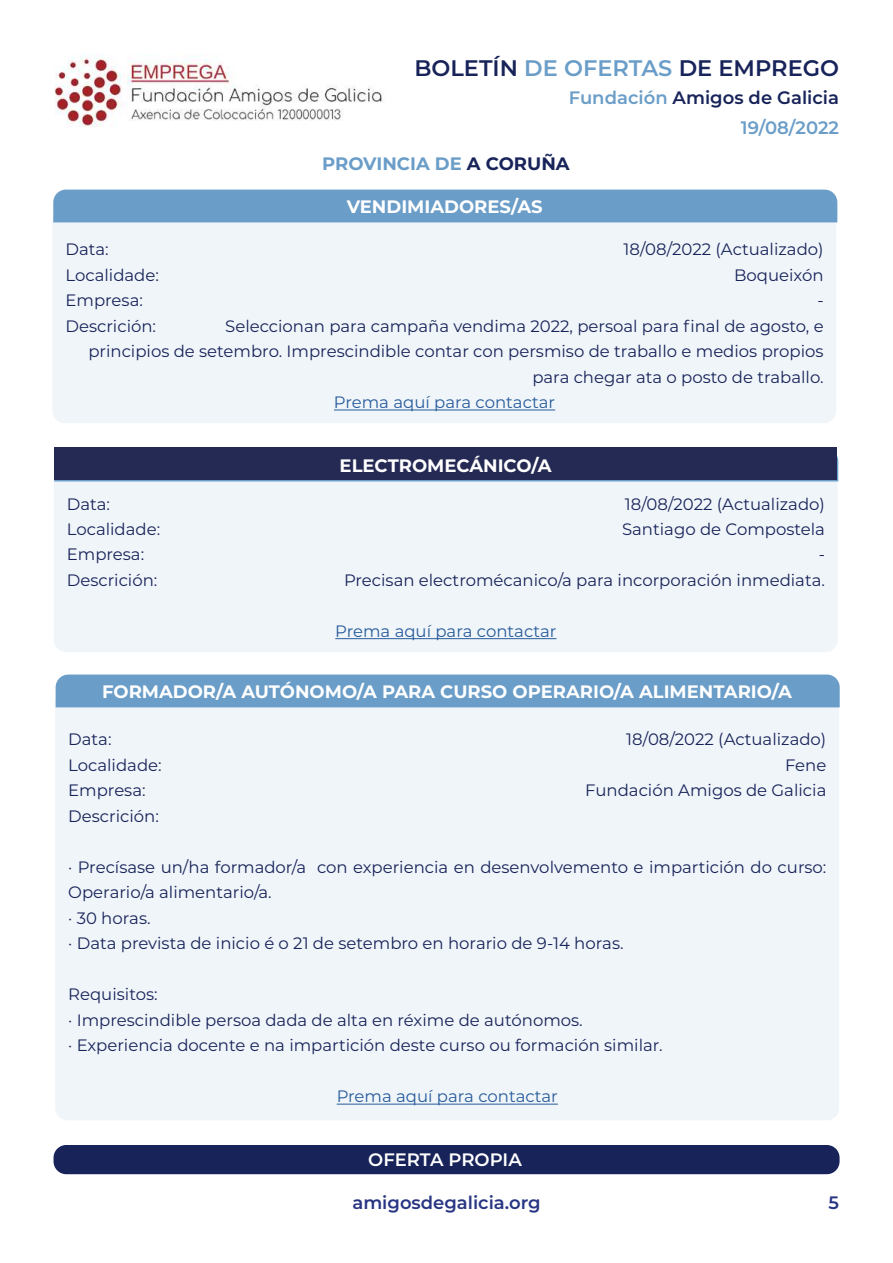
<style>
.page{position:relative;width:893px;height:1263px;background:#fff}
.page>*{position:absolute;margin:0;border:0;box-sizing:border-box;transform-origin:0 0}
.t1{font:600 22.5px "Montserrat";color:#172359}
.t2{font:700 18px "Montserrat";color:#fff}
.t3{font:600 18px/30.3px "Montserrat";color:#6a9dc8;text-align:right}
.t4{font:600 18px "Montserrat";color:#283583}
.t5{font:700 18px "Montserrat";color:#6a9dc8}
.t6{font:600 18px "Montserrat";color:#fff}
.t7{font:16.5px/25.5px "Montserrat";color:#172359}
.t8{font:16.5px "Montserrat";color:#275b9b}
.s1{color:#6a9dc8}
.s2{color:#172359}
</style>
<div class="page">
<img style="left:55px;top:54px;width:327px;height:73px">
<div style="left:54px;top:1145px;width:785px;height:29px;background:#172359;border-radius:13px"></div>
<div style="left:53px;top:222px;width:783px;height:201px;background:#f0f5f9"></div>
<div style="left:53px;top:190px;width:784px;height:32px;background:#6a9dc8"></div>
<hr style="left:334px;top:410px;width:221px;height:1px;background:#275b9b">
<div style="left:54px;top:481px;width:784px;height:171px;background:#f0f5f9"></div>
<svg style="left:54px;top:456px;width:784px;height:25px"></svg>
<div style="left:54px;top:447px;width:783px;height:33px;background:#242a54"></div>
<hr style="left:335px;top:638px;width:221px;height:1px;background:#275b9b">
<div style="left:55px;top:699px;width:784px;height:421px;background:#f0f5f9"></div>
<div style="left:56px;top:674px;width:784px;height:33px;background:#6a9dc8"></div>
<hr style="left:337px;top:1104px;width:221px;height:1px;background:#275b9b">
<h1 class="t1" style="left:414px;top:52px;width:426px">BOLETÍN <span class="s1">DE OFERTAS</span> DE EMPREGO</h1>
<p class="t3" style="left:569px;top:81px;width:272px">Fundación <span class="s2">Amigos de Galicia<br></span>19/08/2022</p>
<p class="t5" style="left:322px;top:150px;width:249px">PROVINCIA DE <span class="s2">A CORUÑA</span></p>
<p class="t2" style="left:347px;top:194px;width:197px">VENDIMIADORES/AS</p>
<p class="t7" style="left:65px;top:236px;width:45px">Data:</p>
<p class="t7" style="left:624px;top:236px;width:202px">18/08/2022 (Actualizado)</p>
<p class="t7" style="left:65px;top:262px;width:95px">Localidade:</p>
<p class="t7" style="left:734px;top:262px;width:91px">Boqueixón</p>
<p class="t7" style="left:65px;top:287px;width:79px">Empresa:</p>
<p class="t7" style="left:817px;top:287px;width:8px">-</p>
<p class="t7" style="left:65px;top:313px;width:92px">Descrición:</p>
<p class="t7" style="left:88px;top:313px;width:737px;text-align:right">Seleccionan para campaña vendima 2022, persoal para final de agosto, e<br>principios de setembro. Imprescindible contar con persmiso de traballo e medios propios para chegar ata o posto de traballo.</p>
<p class="t8" style="left:334px;top:391px;width:223px">Prema aquí para contactar</p>
<p class="t2" style="left:340px;top:453px;width:213px">ELECTROMECÁNICO/A</p>
<p class="t7" style="left:67px;top:490px;width:45px">Data:</p>
<p class="t7" style="left:625px;top:490px;width:202px">18/08/2022 (Actualizado)</p>
<p class="t7" style="left:67px;top:516px;width:95px">Localidade:</p>
<p class="t7" style="left:622px;top:516px;width:204px">Santiago de Compostela</p>
<p class="t7" style="left:67px;top:541px;width:79px">Empresa:</p>
<p class="t7" style="left:819px;top:541px;width:8px">-</p>
<p class="t7" style="left:67px;top:567px;width:92px">Descrición:</p>
<p class="t7" style="left:344px;top:567px;width:482px">Precisan electromécanico/a para incorporación inmediata.</p>
<p class="t8" style="left:335px;top:620px;width:223px">Prema aquí para contactar</p>
<p class="t2" style="left:102px;top:679px;width:691px">FORMADOR/A AUTÓNOMO/A PARA CURSO OPERARIO/A ALIMENTARIO/A</p>
<p class="t7" style="left:68px;top:726px;width:45px">Data:</p>
<p class="t7" style="left:626px;top:726px;width:202px">18/08/2022 (Actualizado)</p>
<p class="t7" style="left:68px;top:752px;width:95px">Localidade:</p>
<p class="t7" style="left:785px;top:752px;width:43px">Fene</p>
<p class="t7" style="left:68px;top:777px;width:79px">Empresa:</p>
<p class="t7" style="left:585px;top:777px;width:243px">Fundación Amigos de Galicia</p>
<p class="t7" style="left:68px;top:803px;width:92px">Descrición:</p>
<p class="t7" style="left:68px;top:854px;width:760px">· Precísase un/ha formador/a con experiencia en desenvolvemento e impartición do curso:<br>Operario/a alimentario/a.<br>· 30 horas.<br>· Data prevista de inicio é o 21 de setembro en horario de 9-14 horas.</p>
<p class="t7" style="left:68px;top:981px;width:596px">Requisitos:<br>· Imprescindible persoa dada de alta en réxime de autónomos.<br>· Experiencia docente e na impartición deste curso ou formación similar.</p>
<p class="t8" style="left:337px;top:1085px;width:223px">Prema aquí para contactar</p>
<p class="t6" style="left:368px;top:1147px;width:155px">OFERTA PROPIA</p>
<p class="t4" style="left:352px;top:1190px;width:190px">amigosdegalicia.org</p>
<p class="t4" style="left:828px;top:1190px;width:12px">5</p>
</div>
